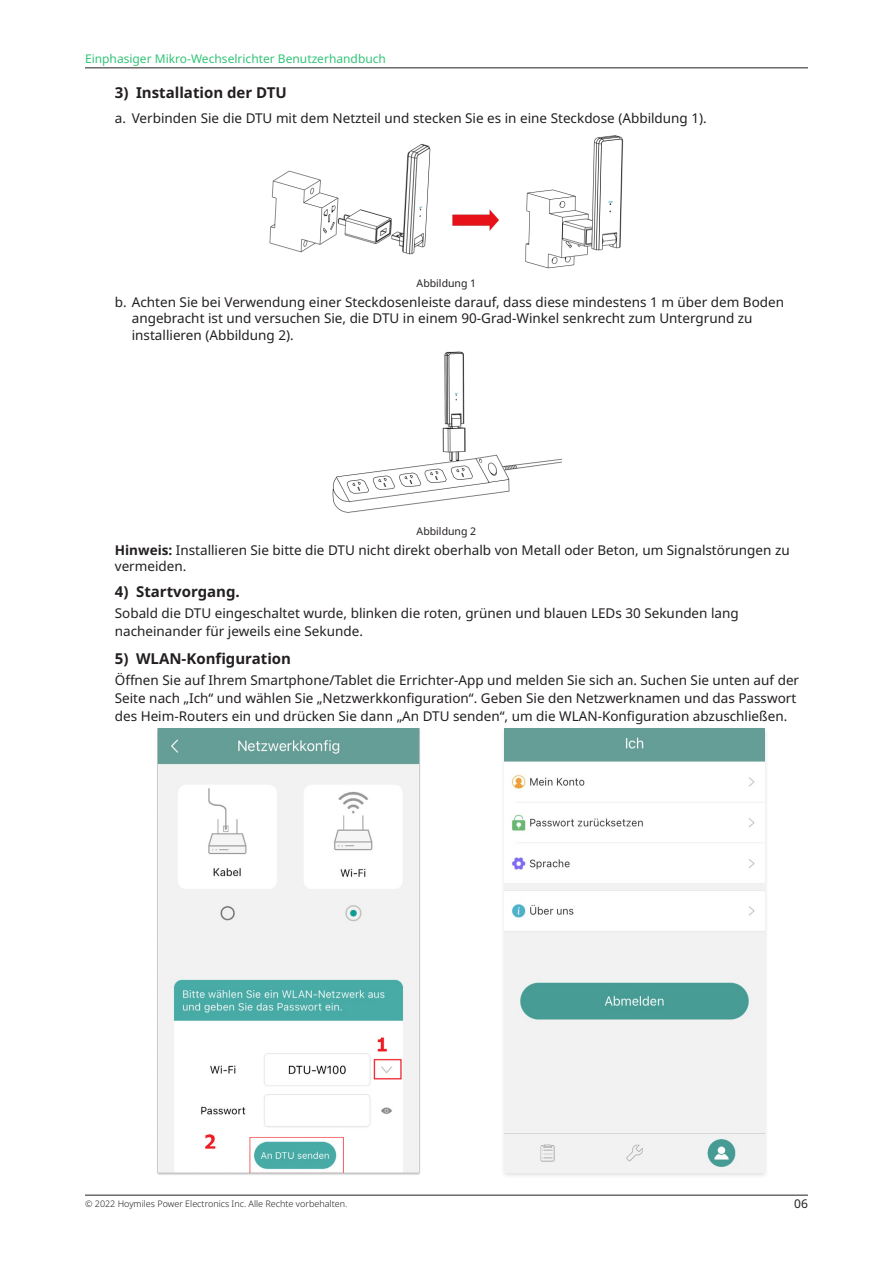
<style>
.page{position:relative;width:893px;height:1263px;background:#fff}
.page>*{position:absolute;margin:0;border:0;box-sizing:border-box;transform-origin:0 0}
.t1{font:700 15px "Noto Sans";color:#231f20}
.Body{font:13.5px/18px "Noto Sans";color:#231f20}
.t2{font:12px "Noto Sans";color:#31c477}
.t3{font:12px "Noto Sans";color:#231f20}
.t4{font:10.5px "Noto Sans";color:#231f20}
.t5{font:300 9px "Noto Sans";color:#231f20}
.s1{font-weight:700}
</style>
<div class="page">
<hr style="left:85px;top:1195px;width:723px;height:1px;background:#231f20">
<hr style="left:85px;top:68px;width:723px;height:1px;background:#231f20">
<img style="left:269px;top:135px;width:355px;height:134px">
<img style="left:332px;top:351px;width:229px;height:162px">
<img style="left:157px;top:729px;width:263px;height:446px">
<div style="left:500px;top:726px;width:269px;height:453px;background:#231f20;opacity:.14"></div>
<img style="left:504px;top:729px;width:261px;height:443px">
<p class="t2" style="left:85px;top:51px;width:302px">Einphasiger Mikro-Wechselrichter Benutzerhandbuch</p>
<p class="t1" style="left:115px;top:82px;width:174px">3) Installation der DTU</p>
<p class="Body" style="left:115px;top:110px;width:593px">a. Verbinden Sie die DTU mit dem Netzteil und stecken Sie es in eine Steckdose (Abbildung 1).</p>
<p class="t4" style="left:417px;top:276px;width:61px">Abbildung 1</p>
<p class="Body" style="left:132px;top:294px;width:654px;line-height:16.5px;text-indent:-17px">b. Achten Sie bei Verwendung einer Steckdosenleiste darauf, dass diese mindestens 1 m über dem Boden angebracht ist und versuchen Sie, die DTU in einem 90-Grad-Winkel senkrecht zum Untergrund zu installieren (Abbildung 2).</p>
<p class="t4" style="left:417px;top:524px;width:61px">Abbildung 2</p>
<p class="Body" style="left:115px;top:542px;width:676px;line-height:16.2px"><span class="s1">Hinweis:</span> Installieren Sie bitte die DTU nicht direkt oberhalb von Metall oder Beton, um Signalstörungen zu vermeiden.</p>
<p class="t1" style="left:115px;top:581px;width:127px">4) Startvorgang.</p>
<p class="Body" style="left:115px;top:604px;width:625px">Sobald die DTU eingeschaltet wurde, blinken die roten, grünen und blauen LEDs 30 Sekunden lang nacheinander für jeweils eine Sekunde.</p>
<p class="t1" style="left:115px;top:648px;width:178px">5) WLAN-Konfiguration</p>
<p class="Body" style="left:115px;top:671px;width:686px">Öffnen Sie auf Ihrem Smartphone/Tablet die Errichter-App und melden Sie sich an. Suchen Sie unten auf der<br>Seite nach „Ich“ und wählen Sie „Netzwerkkonfiguration“. Geben Sie den Netzwerknamen und das Passwort des Heim-Routers ein und drücken Sie dann „An DTU senden“, um die WLAN-Konfiguration abzuschließen.</p>
<p class="t5" style="left:85px;top:1197px;width:264px">© 2022 Hoymiles Power Electronics Inc. Alle Rechte vorbehalten.</p>
<p class="t3" style="left:794px;top:1195px;width:15px">06</p>
</div>
